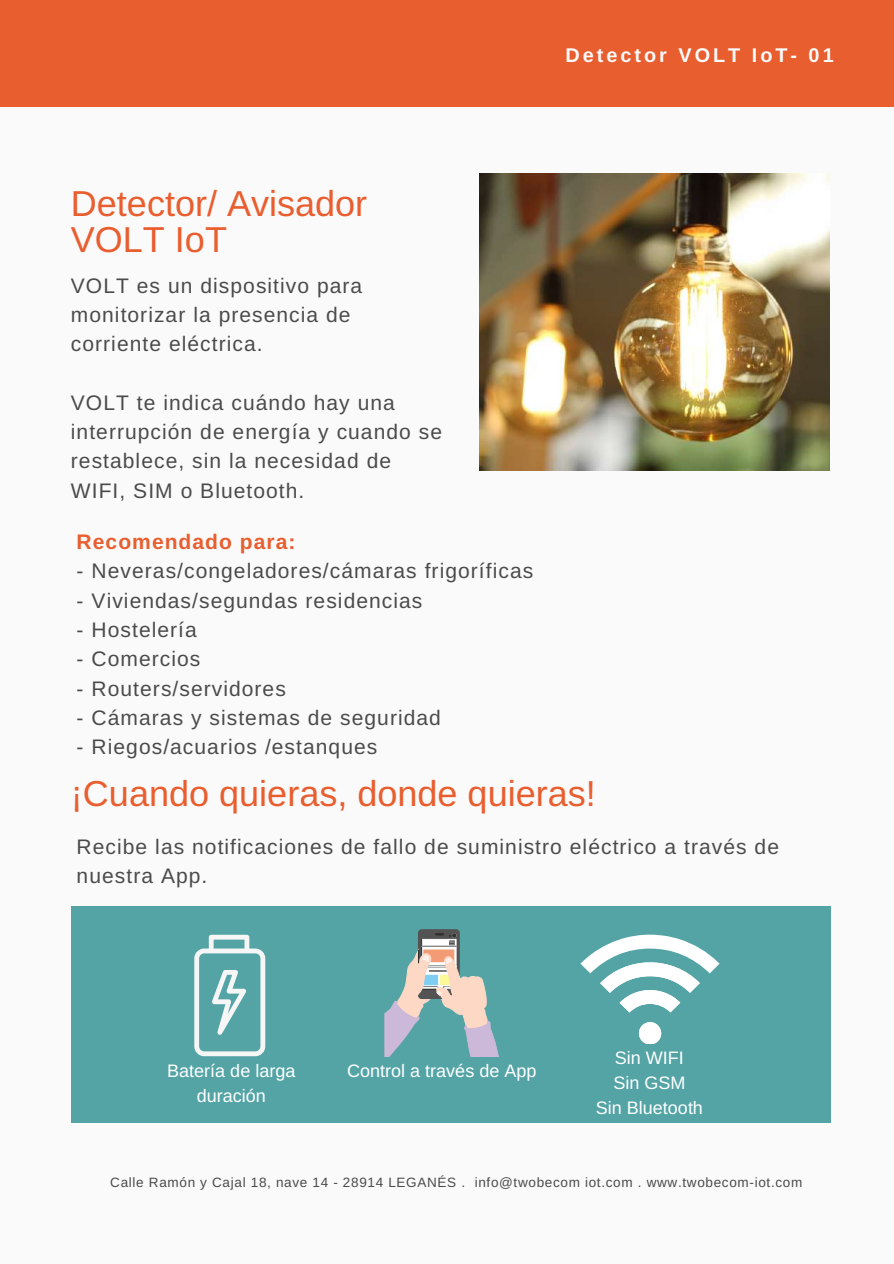
<style>
.page{position:relative;width:894px;height:1264px;background:#fff}
.page>*{position:absolute;margin:0;border:0;box-sizing:border-box;transform-origin:0 0}
.t1{font:36px/36px "Arimo";color:#e95e2f}
.t2{font:21px/29.2px "Arimo";letter-spacing:.05em;color:#4b4b4b}
.t3{font:700 21px "Arimo";letter-spacing:.05em;color:#e95e2f}
.t4{font:700 19.8px "Arimo";letter-spacing:.15em;color:#fafafa}
.t5{font:18px/24.8px "Arimo";color:#fff;text-align:center}
.t6{font:13.5px "Arimo";letter-spacing:.05em;color:#4b4b4b}
</style>
<div class="page">
<div style="left:0;top:0;width:893px;height:1263px;background:#fafafa"></div>
<div style="left:0;top:0;width:893px;height:107px;background:#e95e2f"></div>
<img style="left:479px;top:173px;width:350px;height:298px">
<div style="left:71px;top:906px;width:759px;height:217px;background:#54a4a6"></div>
<svg style="left:385px;top:929px;width:113px;height:127px"></svg>
<svg style="left:194px;top:934px;width:71px;height:122px"></svg>
<svg style="left:580px;top:934px;width:138px;height:109px"></svg>
<div style="left:638px;top:1022px;width:23px;height:21px;background:#fff;border-radius:50%"></div>
<p class="t4" style="left:565px;top:44px;width:270px">Detector VOLT IoT- 01</p>
<h1 class="t1" style="left:71px;top:185px;width:298px">Detector/ Avisador<br>VOLT IoT</h1>
<p class="t2" style="left:71px;top:271px;width:293px">VOLT es un dispositivo para monitorizar la presencia de corriente eléctrica.</p>
<p class="t2" style="left:71px;top:388px;width:372px">VOLT te indica cuándo hay una interrupción de energía y cuando se restablece, sin la necesidad de<br>WIFI, SIM o Bluetooth.</p>
<p class="t3" style="left:77px;top:530px;width:220px">Recomendado para:</p>
<p class="t2" style="left:77px;top:556px;width:458px">- Neveras/congeladores/cámaras frigoríficas</p>
<p class="t2" style="left:77px;top:585px;width:347px">- Viviendas/segundas residencias</p>
<p class="t2" style="left:77px;top:615px;width:122px">- Hostelería</p>
<p class="t2" style="left:77px;top:644px;width:125px">- Comercios</p>
<p class="t2" style="left:77px;top:673px;width:211px">- Routers/servidores</p>
<p class="t2" style="left:77px;top:703px;width:366px">- Cámaras y sistemas de seguridad</p>
<p class="t2" style="left:77px;top:732px;width:302px">- Riegos/acuarios /estanques</p>
<h1 class="t1" style="left:71px;top:775px;width:526px">¡Cuando quieras, donde quieras!</h1>
<p class="t2" style="left:77px;top:832px;width:703px">Recibe las notificaciones de fallo de suministro eléctrico a través de nuestra App.</p>
<p class="t5" style="left:167px;top:1058px;width:130px">Batería de larga duración</p>
<p class="t5" style="left:347px;top:1058px;width:191px">Control a través de App</p>
<p class="t5" style="left:595px;top:1045px;width:109px">Sin WIFI<br>Sin GSM<br>Sin Bluetooth</p>
<p class="t6" style="left:110px;top:1174px;width:693px">Calle Ramón y Cajal 18, nave 14 - 28914 LEGANÉS . info@twobecom iot.com . www.twobecom-iot.com</p>
</div>
